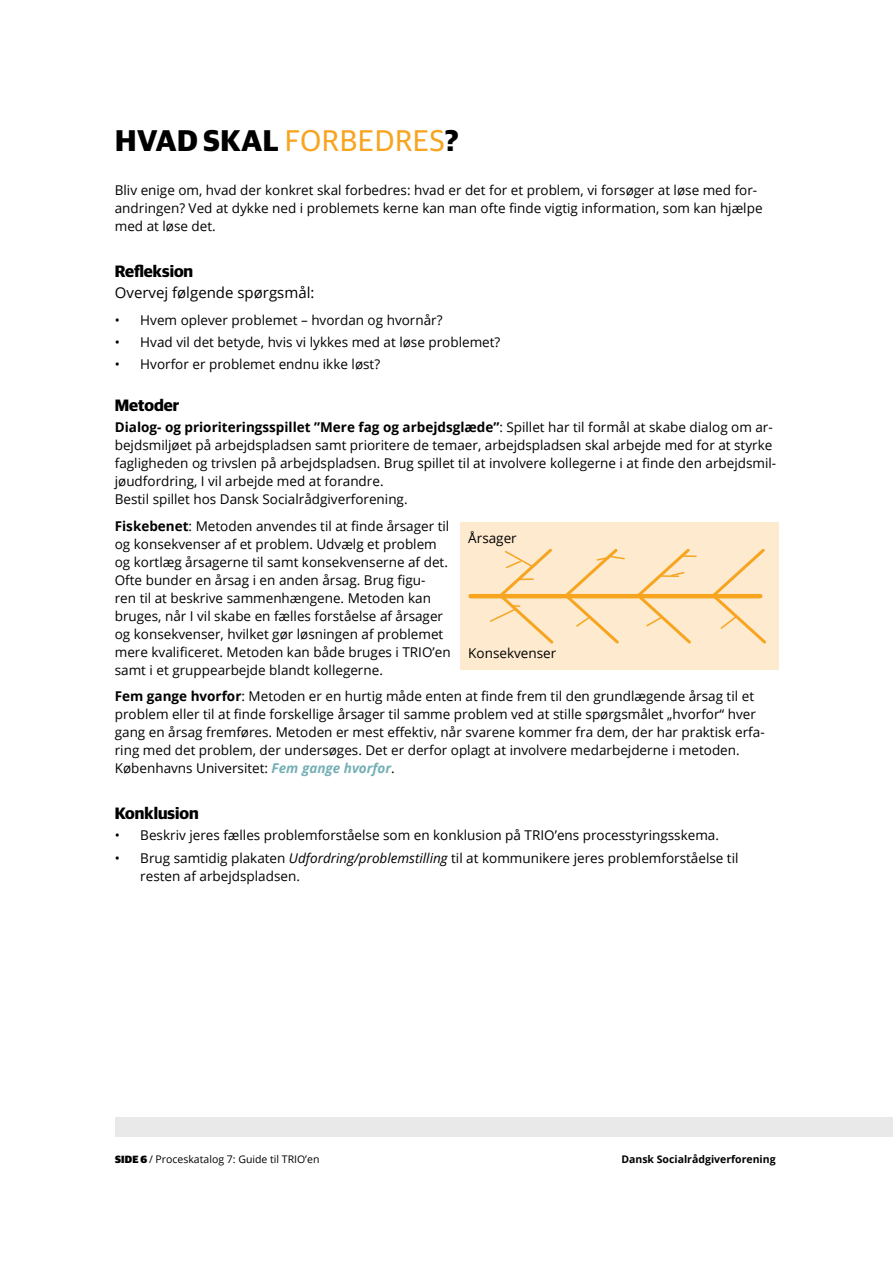
<style>
.page{position:relative;width:893px;height:1263px;background:#fff}
.page>*{position:absolute;margin:0;border:0;box-sizing:border-box;transform-origin:0 0}
.t1{font:700 30px "Guardian Sans";letter-spacing:.02em;color:#000}
.t2{font:700 16.5px "Guardian Sans";color:#000}
.t3{font:15px "Open Sans";color:#000}
.t4{font:13.5px/18px "Open Sans";color:#000}
.t5{font:10.5px "Open Sans";color:#000}
.t6{font:700 10.5px "Open Sans";color:#000}
.s1{font-weight:400;color:#f7a520}
.s2{font-weight:700}
.s3{font-weight:700;font-style:italic;color:#75afb5}
.s4{font-style:italic}
.s5{font-family:"Guardian Sans";font-weight:900}
</style>
<div class="page">
<div style="left:115px;top:1117px;width:778px;height:19px;background:#e9e9e9"></div>
<div style="left:460px;top:522px;width:318px;height:148px;background:#feeace"></div>
<hr style="left:471px;top:594px;width:289px;height:4px;background:#f7a520">
<svg style="left:710px;top:548px;width:56px;height:96px"></svg>
<svg style="left:635px;top:548px;width:61px;height:96px"></svg>
<svg style="left:562px;top:548px;width:64px;height:96px"></svg>
<svg style="left:489px;top:548px;width:67px;height:96px"></svg>
<h1 class="t1" style="left:115px;top:118px;width:345px">HVAD SKAL <span class="s1">FORBEDRES</span>?</h1>
<p class="t4" style="left:115px;top:181px;width:649px">Bliv enige om, hvad der konkret skal forbedres: hvad er det for et problem, vi forsøger at løse med for&shy;andringen? Ved at dykke ned i problemets kerne kan man ofte finde vigtig information, som kan hjælpe med at løse det.</p>
<p class="t2" style="left:115px;top:259px;width:80px">Refleksion</p>
<p class="t3" style="left:115px;top:282px;width:201px">Overvej følgende spørgsmål:</p>
<p class="t4" style="left:115px;top:310px;width:329px">• Hvem oplever problemet – hvordan og hvornår?</p>
<p class="t4" style="left:115px;top:333px;width:387px">• Hvad vil det betyde, hvis vi lykkes med at løse problemet?</p>
<p class="t4" style="left:115px;top:355px;width:267px">• Hvorfor er problemet endnu ikke løst?</p>
<p class="t2" style="left:115px;top:393px;width:66px">Metoder</p>
<p class="t4" style="left:115px;top:418px;width:663px"><span class="s2">Dialog- og prioriteringsspillet ”Mere fag og arbejdsglæde”</span>: Spillet har til formål at skabe dialog om ar&shy;bejdsmiljøet på arbejdspladsen samt prioritere de temaer, arbejdspladsen skal arbejde med for at styrke fagligheden og trivslen på arbejdspladsen. Brug spillet til at involvere kollegerne i at finde den arbejdsmil&shy;jøudfordring, I vil arbejde med at forandre.<br>Bestil spillet hos Dansk Socialrådgiverforening.</p>
<p class="t4" style="left:115px;top:516px;width:337px"><span class="s2">Fiskebenet</span>: Metoden anvendes til at finde årsager til og konsekvenser af et problem. Udvælg et problem og kortlæg årsagerne til samt konsekvenserne af det.<br>Ofte bunder en årsag i en anden årsag. Brug figu-<br>ren til at beskrive sammenhængene. Metoden kan bruges, når I vil skabe en fælles forståelse af årsager og konsekvenser, hvilket gør løsningen af problemet mere kvalificeret. Metoden kan både bruges i TRIO’en samt i et gruppearbejde blandt kollegerne.</p>
<p class="t4" style="left:115px;top:687px;width:651px"><span class="s2">Fem gange hvorfor</span>: Metoden er en hurtig måde enten at finde frem til den grundlægende årsag til et problem eller til at finde forskellige årsager til samme problem ved at stille spørgsmålet „hvorfor“ hver gang en årsag fremføres. Metoden er mest effektiv, når svarene kommer fra dem, der har praktisk erfa&shy;ring med det problem, der undersøges. Det er derfor oplagt at involvere medarbejderne i metoden.<br>Københavns Universitet: <span class="s3">Fem gange hvorfor</span>.</p>
<p class="t2" style="left:115px;top:801px;width:85px">Konklusion</p>
<p class="t4" style="left:115px;top:826px;width:606px">• Beskriv jeres fælles problemforståelse som en konklusion på TRIO’ens processtyringsskema.</p>
<p class="t4" style="left:140px;top:848px;width:600px;text-indent:-26px">• Brug samtidig plakaten <span class="s4">Udfordring/problemstilling</span> til at kommunikere jeres problemforståelse til resten af arbejdspladsen.</p>
<p class="t4" style="left:468px;top:529px;width:50px">Årsager</p>
<p class="t4" style="left:468px;top:644px;width:89px">Konsekvenser</p>
<p class="t5" style="left:115px;top:1152px;width:206px"><span class="s5">SIDE 6</span> / Proceskatalog 7: Guide til TRIO’en</p>
<p class="t6" style="left:621px;top:1152px;width:156px">Dansk Socialrådgiverforening</p>
</div>
